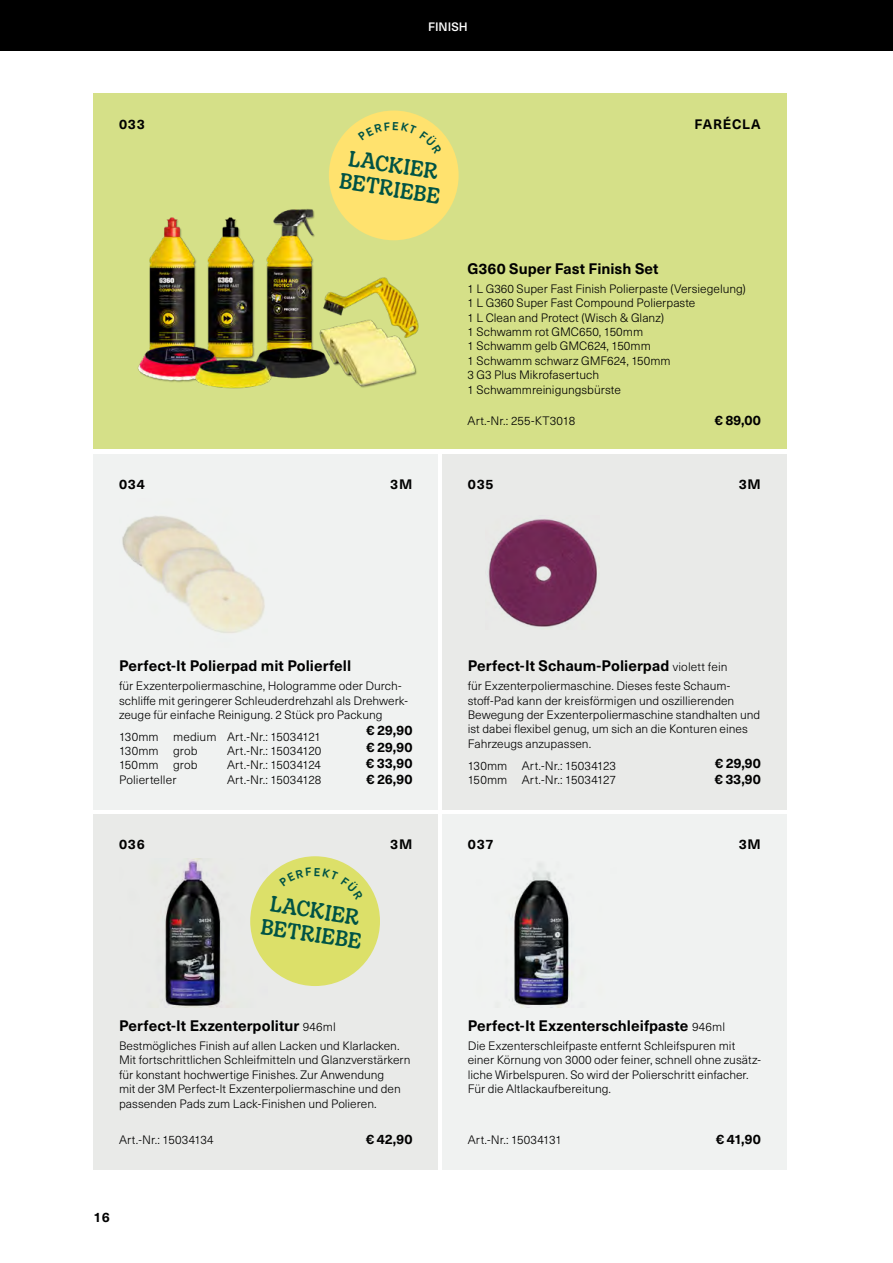
<style>
.page{position:relative;width:893px;height:1263px;background:#fff}
.page>*{position:absolute;margin:0;border:0;box-sizing:border-box;transform-origin:0 0}
.t1{font:21.15px/24px "Decoy";color:#005345}
.t2{font:700 15px "Neue Haas Unica W1 G";letter-spacing:.005em;color:#000}
.t3{font:700 13.5px/16.2px "Neue Haas Unica W1 G";letter-spacing:.03em;color:#000;text-align:justify}
.t4{font:700 13.5px "Neue Haas Unica W1 G";letter-spacing:.055em;color:#000}
.t5{font:300 12px/14.4px "Neue Haas Unica W1 G";color:#000}
.t6{font:500 12px "Neue Haas Unica W1 G";color:#fff}
.s1{font-weight:300;font-size:12px}
</style>
<div class="page">
<div style="left:0;top:0;width:893px;height:51px;background:#000"></div>
<div style="left:94px;top:814px;width:344px;height:355px;background:#e9eae8"></div>
<div style="left:442px;top:454px;width:345px;height:355px;background:#e9eae8"></div>
<div style="left:94px;top:454px;width:344px;height:355px;background:#f0f2f1"></div>
<div style="left:442px;top:814px;width:345px;height:355px;background:#f0f2f1"></div>
<div style="left:94px;top:94px;width:693px;height:355px;background:#d5e088"></div>
<img style="left:122px;top:516px;width:143px;height:117px">
<img style="left:487px;top:519px;width:110px;height:108px">
<img style="left:511px;top:864px;width:61px;height:143px">
<img style="left:138px;top:209px;width:289px;height:180px">
<img style="left:165px;top:859px;width:103px;height:148px">
<div style="left:250px;top:856px;width:130px;height:130px;background:#dce069;border-radius:50%"></div>
<div style="left:329px;top:111px;width:130px;height:129px;background:#ffe26e;border-radius:50%"></div>
<svg style="left:351px;top:867px;width:12px;height:10px"></svg>
<p class="t6" style="left:428px;top:18px;width:41px">FINISH</p>
<p class="t3" style="left:119px;top:116px;width:27px">033</p>
<p class="t4" style="left:695px;top:114px;width:68px">FARÉCLA</p>
<h1 class="t1" style="left:345px;top:144px;width:103px;rotate:8deg">LACKIER<br>BETRIEBE</h1>
<p class="t3" style="left:119px;top:475px;width:28px">034</p>
<p class="t3" style="left:390px;top:475px;width:24px">3M</p>
<p class="t2" style="left:467px;top:257px;width:193px">G360 Super Fast Finish Set</p>
<p class="t5" style="left:467px;top:281px;width:280px">1 L G360 Super Fast Finish Polierpaste (Versiegelung)<br>1 L G360 Super Fast Compound Polierpaste<br>1 L Clean and Protect (Wisch &amp; Glanz)<br>1 Schwamm rot GMC650, 150mm<br>1 Schwamm gelb GMC624, 150mm<br>1 Schwamm schwarz GMF624, 150mm<br>3 G3 Plus Mikrofasertuch<br>1 Schwammreinigungsbürste</p>
<p class="t5" style="left:467px;top:412px;width:109px">Art.-Nr.: 255-KT3018</p>
<p class="t3" style="left:715px;top:411px;width:47px">€ 89,00</p>
<p class="t3" style="left:468px;top:476px;width:27px">035</p>
<p class="t3" style="left:739px;top:476px;width:24px">3M</p>
<p class="t2" style="left:119px;top:655px;width:234px">Perfect-It Polierpad mit Polierfell</p>
<p class="t5" style="left:119px;top:678px;width:290px">für Exzenterpoliermaschine, Hologramme oder Durch&shy;schliffe mit geringerer Schleuderdrehzahl als Drehwerk&shy;zeuge für einfache Reinigung. 2 Stück pro Packung</p>
<p class="t5" style="left:119px;top:729px;width:204px">130mm medium Art.-Nr.: 15034121<br>130mm grob</p>
<p class="t3" style="left:366px;top:722px;width:48px">€ 29,90 € 29,90 € 33,90 € 26,90</p>
<p class="t5" style="left:227px;top:743px;width:96px">Art.-Nr.: 15034120</p>
<p class="t5" style="left:119px;top:757px;width:80px">150mm grob</p>
<p class="t5" style="left:227px;top:757px;width:96px">Art.-Nr.: 15034124</p>
<p class="t5" style="left:119px;top:772px;width:59px">Polierteller</p>
<p class="t5" style="left:227px;top:772px;width:96px">Art.-Nr.: 15034128</p>
<p class="t3" style="left:119px;top:836px;width:27px">036</p>
<p class="t3" style="left:390px;top:836px;width:24px">3M</p>
<h1 class="t1" style="left:266px;top:890px;width:103px;rotate:8deg">LACKIER<br>BETRIEBE</h1>
<p class="t2" style="left:468px;top:655px;width:261px">Perfect-It Schaum-Polierpad <span class="s1">violett fein</span></p>
<p class="t5" style="left:468px;top:678px;width:294px">für Exzenterpoliermaschine. Dieses feste Schaum&shy;stoff-Pad kann der kreisförmigen und oszillierenden Bewegung der Exzenterpoliermaschine standhalten und ist dabei flexibel genug, um sich an die Konturen eines Fahrzeugs anzupassen.</p>
<p class="t5" style="left:468px;top:758px;width:150px">130mm Art.-Nr.: 15034123<br>150mm Art.-Nr.: 15034127</p>
<p class="t3" style="left:715px;top:754px;width:48px">€ 29,90 € 33,90</p>
<p class="t3" style="left:468px;top:836px;width:27px">037</p>
<p class="t3" style="left:739px;top:836px;width:24px">3M</p>
<p class="t2" style="left:119px;top:1014px;width:218px">Perfect-It Exzenterpolitur <span class="s1">946ml</span></p>
<p class="t5" style="left:119px;top:1038px;width:293px">Bestmögliches Finish auf allen Lacken und Klarlacken.<br>Mit fortschrittlichen Schleifmitteln und Glanzverstärkern für konstant hochwertige Finishes. Zur Anwendung<br>mit der 3M Perfect-It Exzenterpoliermaschine und den passenden Pads zum Lack-Finishen und Polieren.</p>
<p class="t5" style="left:119px;top:1132px;width:96px">Art.-Nr.: 15034134</p>
<p class="t2" style="left:468px;top:1014px;width:259px">Perfect-It Exzenterschleifpaste <span class="s1">946ml</span></p>
<p class="t5" style="left:468px;top:1038px;width:295px">Die Exzenterschleifpaste entfernt Schleifspuren mit einer Körnung von 3000 oder feiner, schnell ohne zusätz&shy;liche Wirbelspuren. So wird der Polierschritt einfacher.<br>Für die Altlackaufbereitung.</p>
<p class="t5" style="left:468px;top:1132px;width:96px">Art.-Nr.: 15034131</p>
<p class="t3" style="left:366px;top:1130px;width:48px">€ 42,90</p>
<p class="t3" style="left:716px;top:1130px;width:46px">€ 41,90</p>
<p class="t3" style="left:94px;top:1208px;width:18px">16</p>
</div>
